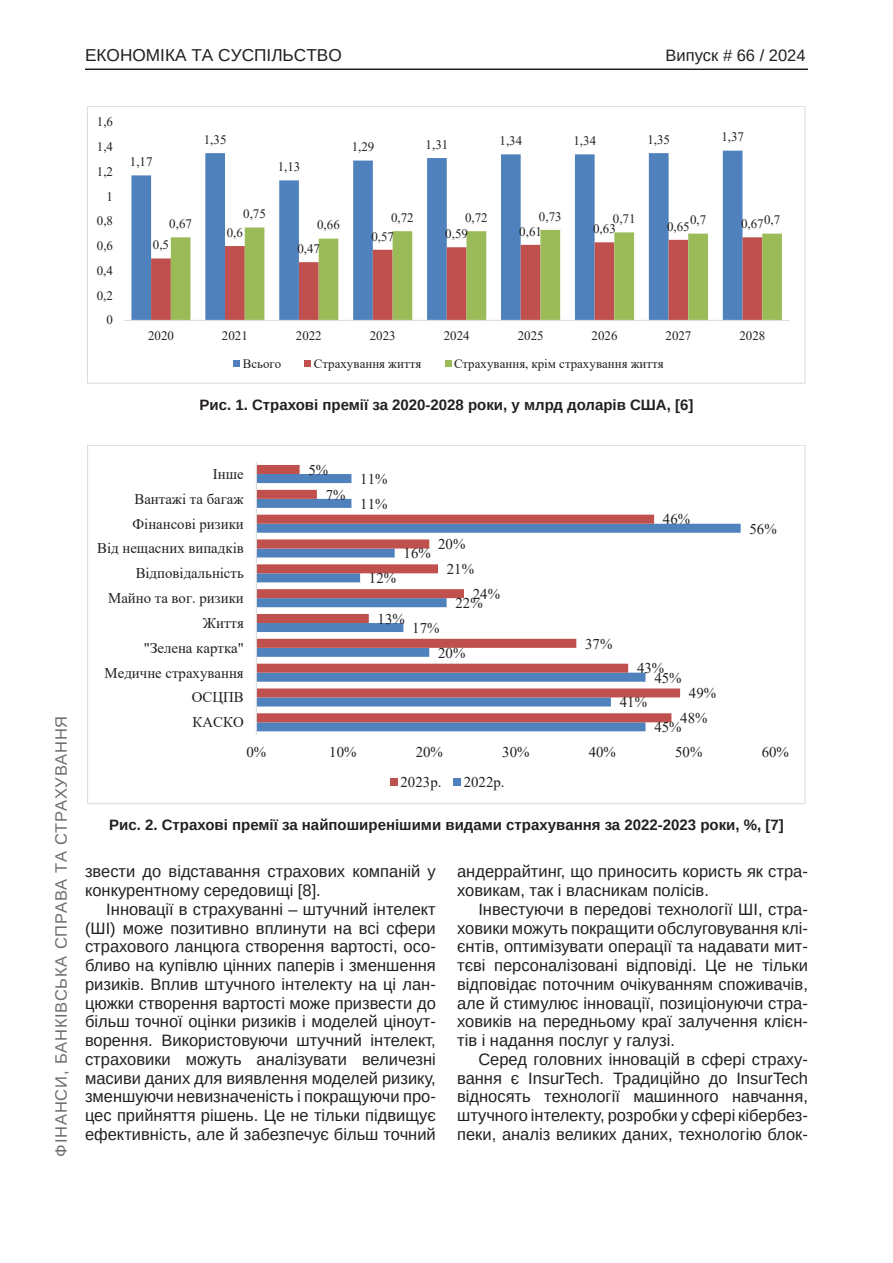
<style>
.page{position:relative;width:893px;height:1263px;background:#fff}
.page>*{position:absolute;margin:0;border:0;box-sizing:border-box;transform-origin:0 0}
.t1{font:17.25px "Arimo";color:#231f20}
.Текст_основной_G{font:16.5px/18.8px "Arimo";color:#231f20;text-align:justify}
.t2{font:16.5px "Arimo";letter-spacing:.05em;color:#6c6d70}
.t3{font:16.5px "Arimo";color:#231f20}
.Рисунок_N{font:700 15px "Arimo";color:#231f20}
.t4{font:14.85px "Times New Roman";color:#231f20}
.t5{font:12.9px "Times New Roman";color:#231f20}
</style>
<div class="page">
<hr style="left:85px;top:69px;width:723px;height:1px;background:#231f20">
<svg style="left:131px;top:151px;width:611px;height:169px"></svg>
<svg style="left:151px;top:237px;width:20px;height:83px;fill:#c0504d"></svg>
<svg style="left:171px;top:227px;width:611px;height:93px"></svg>
<hr style="left:124px;top:320px;width:665px;height:1px;background:#dcdddf">
<svg style="left:234px;top:360px;width:6px;height:6px"></svg>
<svg style="left:305px;top:360px;width:6px;height:6px"></svg>
<svg style="left:445px;top:360px;width:6px;height:6px"></svg>
<svg style="left:257px;top:523px;width:484px;height:208px"></svg>
<svg style="left:257px;top:465px;width:423px;height:257px"></svg>
<hr style="left:256px;top:462px;width:1px;height:273px;background:#dcdddf">
<div style="left:390px;top:778px;width:7px;height:8px;background:#c0504d"></div>
<div style="left:453px;top:778px;width:7px;height:8px;background:#4f81bd"></div>
<p class="t1" style="left:85px;top:45px;width:258px">ЕКОНОМІКА ТА СУСПІЛЬСТВО</p>
<p class="t3" style="left:665px;top:46px;width:142px">Випуск # 66 / 2024</p>
<p class="t5" style="left:97px;top:113px;width:18px">1,6</p>
<p class="t5" style="left:97px;top:138px;width:18px">1,4</p>
<p class="t5" style="left:97px;top:162px;width:18px">1,2</p>
<p class="t5" style="left:107px;top:187px;width:8px">1</p>
<p class="t5" style="left:97px;top:212px;width:18px">0,8</p>
<p class="t5" style="left:97px;top:237px;width:18px">0,6</p>
<p class="t5" style="left:97px;top:261px;width:18px">0,4</p>
<p class="t5" style="left:97px;top:286px;width:18px">0,2</p>
<p class="t5" style="left:107px;top:311px;width:8px">0</p>
<p class="t5" style="left:130px;top:153px;width:24px">1,17</p>
<p class="t5" style="left:204px;top:130px;width:24px">1,35</p>
<p class="t5" style="left:278px;top:158px;width:24px">1,13</p>
<p class="t5" style="left:352px;top:138px;width:24px">1,29</p>
<p class="t5" style="left:426px;top:135px;width:24px">1,31</p>
<p class="t5" style="left:500px;top:132px;width:24px">1,34</p>
<p class="t5" style="left:573px;top:132px;width:24px">1,34</p>
<p class="t5" style="left:647px;top:130px;width:24px">1,35</p>
<p class="t5" style="left:721px;top:128px;width:24px">1,37</p>
<p class="t5" style="left:169px;top:215px;width:24px">0,67</p>
<p class="t5" style="left:153px;top:236px;width:18px">0,5</p>
<p class="t5" style="left:243px;top:205px;width:24px">0,75</p>
<p class="t5" style="left:227px;top:223px;width:18px">0,6</p>
<p class="t5" style="left:317px;top:216px;width:24px">0,66</p>
<p class="t5" style="left:297px;top:239px;width:24px">0,47</p>
<p class="t5" style="left:391px;top:208px;width:24px">0,72</p>
<p class="t5" style="left:465px;top:208px;width:24px">0,72</p>
<p class="t5" style="left:539px;top:207px;width:24px">0,73</p>
<p class="t5" style="left:613px;top:210px;width:24px">0,71</p>
<p class="t5" style="left:690px;top:211px;width:18px">0,7</p>
<p class="t5" style="left:764px;top:211px;width:18px">0,7</p>
<p class="t5" style="left:371px;top:227px;width:24px">0,57</p>
<p class="t5" style="left:445px;top:225px;width:24px">0,59</p>
<p class="t5" style="left:519px;top:222px;width:24px">0,61</p>
<p class="t5" style="left:593px;top:220px;width:24px">0,63</p>
<p class="t5" style="left:667px;top:217px;width:24px">0,65</p>
<p class="t5" style="left:741px;top:215px;width:24px">0,67</p>
<p class="t5" style="left:148px;top:326px;width:27px">2020</p>
<p class="t5" style="left:222px;top:326px;width:27px">2021</p>
<p class="t5" style="left:296px;top:326px;width:27px">2022</p>
<p class="t5" style="left:370px;top:326px;width:27px">2023</p>
<p class="t5" style="left:444px;top:326px;width:27px">2024</p>
<p class="t5" style="left:518px;top:326px;width:27px">2025</p>
<p class="t5" style="left:592px;top:326px;width:27px">2026</p>
<p class="t5" style="left:665px;top:326px;width:27px">2027</p>
<p class="t5" style="left:739px;top:326px;width:27px">2028</p>
<p class="t5" style="left:243px;top:354px;width:40px">Всього</p>
<p class="t5" style="left:314px;top:354px;width:109px">Страхування життя</p>
<p class="t5" style="left:454px;top:354px;width:211px">Страхування, крім страхування життя</p>
<p class="Рисунок_N" style="left:199px;top:394px;width:495px">Рис. 1. Страхові премії за 2020-2028 роки, у млрд доларів США, [6]</p>
<p class="t2" style="left:52px;top:1157px;width:442px;rotate:-90deg">ФІНАНСИ, БАНКІВСЬКА СПРАВА ТА СТРАХУВАННЯ</p>
<p class="t4" style="left:213px;top:463px;width:32px">Інше</p>
<p class="t4" style="left:308px;top:459px;width:21px">5%</p>
<p class="t4" style="left:360px;top:468px;width:29px">11%</p>
<p class="t4" style="left:134px;top:488px;width:111px">Вантажі та багаж</p>
<p class="t4" style="left:326px;top:484px;width:21px">7%</p>
<p class="t4" style="left:360px;top:493px;width:29px">11%</p>
<p class="t4" style="left:132px;top:513px;width:113px">Фінансові ризики</p>
<p class="t4" style="left:663px;top:509px;width:29px">46%</p>
<p class="t4" style="left:749px;top:518px;width:29px">56%</p>
<p class="t4" style="left:97px;top:538px;width:148px">Від нещасних випадків</p>
<p class="t4" style="left:404px;top:543px;width:29px">16%</p>
<p class="t4" style="left:438px;top:534px;width:29px">20%</p>
<p class="t4" style="left:136px;top:563px;width:110px">Відповідальність</p>
<p class="t4" style="left:369px;top:568px;width:29px">12%</p>
<p class="t4" style="left:447px;top:559px;width:29px">21%</p>
<p class="t4" style="left:108px;top:588px;width:137px">Майно та вог. ризики</p>
<p class="t4" style="left:473px;top:583px;width:29px">24%</p>
<p class="t4" style="left:455px;top:593px;width:29px">22%</p>
<p class="t4" style="left:203px;top:612px;width:43px">Життя</p>
<p class="t4" style="left:378px;top:608px;width:29px">13%</p>
<p class="t4" style="left:412px;top:617px;width:29px">17%</p>
<p class="t4" style="left:144px;top:637px;width:101px">"Зелена картка"</p>
<p class="t4" style="left:438px;top:642px;width:29px">20%</p>
<p class="t4" style="left:585px;top:633px;width:29px">37%</p>
<p class="t4" style="left:105px;top:662px;width:141px">Медичне страхування</p>
<p class="t4" style="left:637px;top:658px;width:29px">43%</p>
<p class="t4" style="left:654px;top:667px;width:29px">45%</p>
<p class="t4" style="left:192px;top:687px;width:54px">ОСЦПВ</p>
<p class="t4" style="left:620px;top:692px;width:29px">41%</p>
<p class="t4" style="left:689px;top:683px;width:29px">49%</p>
<p class="t4" style="left:193px;top:712px;width:53px">КАСКО</p>
<p class="t4" style="left:680px;top:708px;width:29px">48%</p>
<p class="t4" style="left:654px;top:717px;width:29px">45%</p>
<p class="t4" style="left:246px;top:741px;width:21px">0%</p>
<p class="t4" style="left:329px;top:741px;width:29px">10%</p>
<p class="t4" style="left:416px;top:741px;width:29px">20%</p>
<p class="t4" style="left:502px;top:741px;width:29px">30%</p>
<p class="t4" style="left:589px;top:741px;width:29px">40%</p>
<p class="t4" style="left:675px;top:741px;width:29px">50%</p>
<p class="t4" style="left:762px;top:741px;width:29px">60%</p>
<p class="t4" style="left:400px;top:772px;width:43px">2023р.</p>
<p class="t4" style="left:464px;top:772px;width:42px">2022р.</p>
<p class="Рисунок_N" style="left:109px;top:814px;width:676px">Рис. 2. Страхові премії за найпоширенішими видами страхування за 2022-2023 роки, %, [7]</p>
<p class="Текст_основной_G" style="left:85px;top:862px;width:352px">звести до відставання страхових компаній у конкурентному середовищі [8].</p>
<p class="Текст_основной_G" style="left:85px;top:900px;width:352px;text-indent:21px">Інновації в страхуванні – штучний інтелект (ШI) може позитивно вплинути на всі сфери страхового ланцюга створення вартості, осо&shy;бливо на купівлю цінних паперів і зменшення ризиків. Вплив штучного інтелекту на ці лан&shy;цюжки створення вартості може призвести до більш точної оцінки ризиків і моделей ціноут&shy;ворення. Використовуючи штучний інтелект, страховики можуть аналізувати величезні масиви даних для виявлення моделей ризику, зменшуючи невизначеність і покращуючи про&shy;цес прийняття рішень. Це не тільки підвищує ефективність, але й забезпечує більш точний</p>
<p class="Текст_основной_G" style="left:457px;top:862px;width:352px">андеррайтинг, що приносить користь як стра&shy;ховикам, так і власникам полісів.</p>
<p class="Текст_основной_G" style="left:457px;top:900px;width:352px;text-indent:21px">Інвестуючи в передові технології ШІ, стра&shy;ховики можуть покращити обслуговування клі&shy;єнтів, оптимізувати операції та надавати мит&shy;тєві персоналізовані відповіді. Це не тільки відповідає поточним очікуванням споживачів, але й стимулює інновації, позиціонуючи стра&shy;ховиків на передньому краї залучення клієн&shy;тів і надання послуг у галузі.</p>
<p class="Текст_основной_G" style="left:457px;top:1050px;width:352px;text-indent:21px">Серед головних інновацій в сфері страху&shy;вання є InsurTech. Традиційно до InsurTech відносять технології машинного навчання, штучного інтелекту, розробки у сфері кібербез&shy;пеки, аналіз великих даних, технологію блок-</p>
</div>
